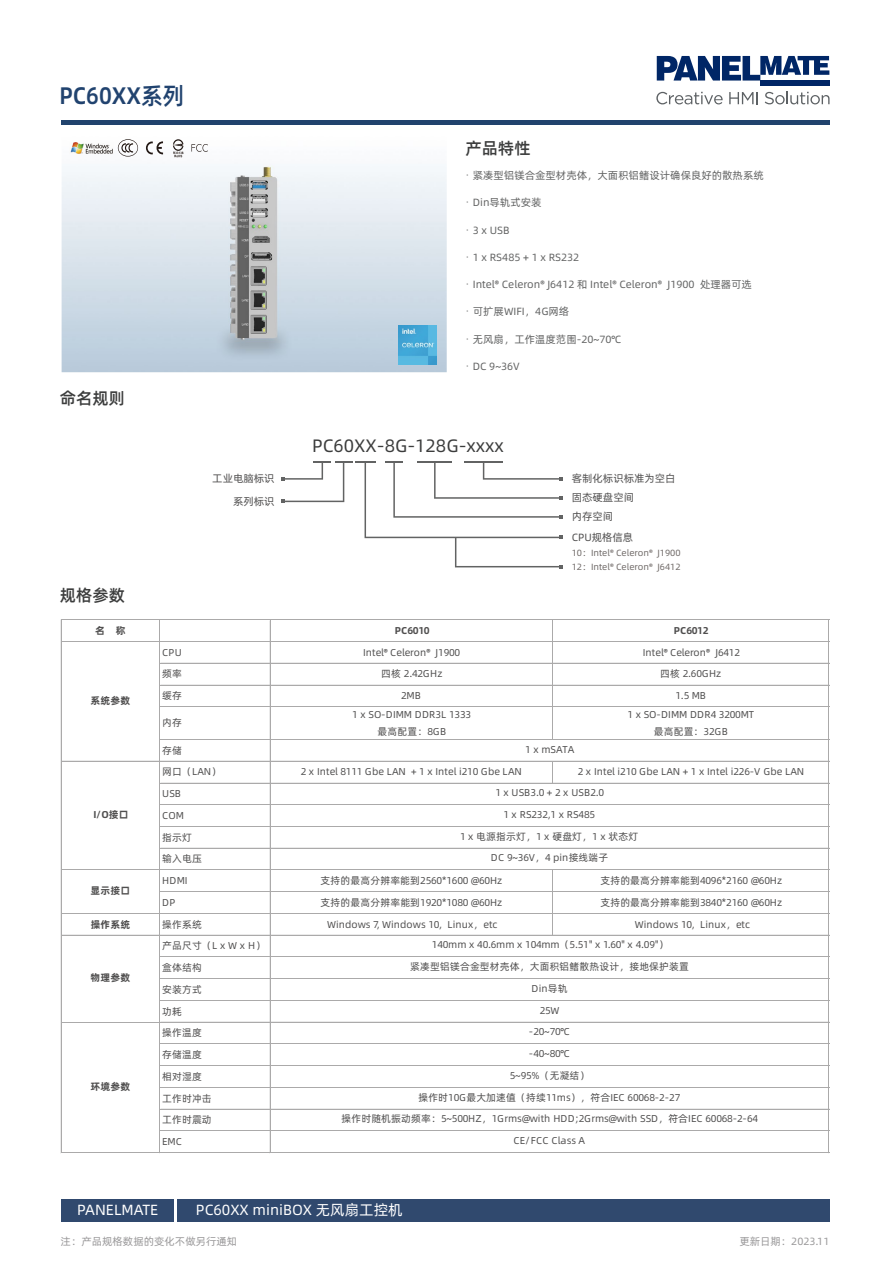
<style>
.page{position:relative;width:893px;height:1263px;background:#fff}
.page>*{position:absolute;margin:0;border:0;box-sizing:border-box;transform-origin:0 0}
.t1{font:500 24px "Alibaba Pu Hui Ti";color:#21436f;scale:.92 1}
.t2{font:18px "Alibaba Pu Hui Ti";color:#3c3d3d}
.t3{font:500 16.5px "Alibaba Pu Hui Ti";color:#3c3d3d}
.t4{font:14.7px "Alibaba Pu Hui Ti";color:#fff}
.t5{font:10.5px "Alibaba Pu Hui Ti";color:#626363}
.t6{font:10.5px/19.2px "Alibaba Pu Hui Ti";color:#504f4f}
.t7{font:10.5px "Alibaba Pu Hui Ti";color:#999899}
.t8{font:9.9px/21.8px "Alibaba Pu Hui Ti";letter-spacing:.015em;color:#504f4f;text-align:center}
.t9{font:700 9.9px "Alibaba Pu Hui Ti";letter-spacing:.015em;color:#504f4f}
.t10{font:9.9px "Alibaba Pu Hui Ti";letter-spacing:-.015em;color:#504f4f}
.t11{font:9.9px "Alibaba Pu Hui Ti";letter-spacing:-.03em;color:#504f4f}
.t12{font:9.9px/21.8px "Alibaba Pu Hui Ti";letter-spacing:-.02em;color:#504f4f;text-align:center}
.t13{font:9.9px/16.4px "Alibaba Pu Hui Ti";letter-spacing:-.005em;color:#504f4f;text-align:center}
.t14{font:9px/13.6px "Alibaba Pu Hui Ti";color:#6f6967}
.s1{font-family:"Adobe Song Std";font-weight:300}
</style>
<div class="page">
<img style="left:62px;top:147px;width:385px;height:225px">
<svg style="left:118px;top:139px;width:20px;height:18px"></svg>
<svg style="left:146px;top:141px;width:17px;height:14px"></svg>
<svg style="left:173px;top:139px;width:11px;height:18px"></svg>
<svg style="left:191px;top:144px;width:17px;height:8px"></svg>
<img style="left:69px;top:142px;width:45px;height:12px">
<div style="left:61px;top:1199px;width:112px;height:22px;background:#30496e"></div>
<div style="left:177px;top:1199px;width:652px;height:22px;background:#30496e"></div>
<hr style="left:61px;top:120px;width:768px;height:4px;background:#21436d">
<svg style="left:656px;top:92px;width:67px;height:12px"></svg>
<svg style="left:729px;top:92px;width:29px;height:12px"></svg>
<svg style="left:765px;top:92px;width:64px;height:12px"></svg>
<svg style="left:657px;top:56px;width:172px;height:25px"></svg>
<div style="left:760px;top:81px;width:69px;height:5px;background:#002666"></div>
<svg style="left:281px;top:461px;width:282px;height:108px"></svg>
<img style="left:398px;top:326px;width:39px;height:38px">
<hr style="left:552px;top:620px;width:1px;height:120px;background:#abaaaa">
<svg style="left:552px;top:762px;width:1px;height:20px"></svg>
<hr style="left:61px;top:619px;width:1px;height:534px;background:#abaaaa">
<hr style="left:159px;top:620px;width:1px;height:533px;background:#abaaaa">
<hr style="left:270px;top:620px;width:1px;height:533px;background:#abaaaa">
<hr style="left:552px;top:870px;width:1px;height:66px;background:#abaaaa">
<hr style="left:828px;top:620px;width:1px;height:533px;background:#abaaaa">
<hr style="left:62px;top:619px;width:767px;height:1px;background:#abaaaa">
<hr style="left:62px;top:641px;width:767px;height:1px;background:#abaaaa">
<hr style="left:160px;top:663px;width:669px;height:1px;background:#abaaaa">
<hr style="left:160px;top:685px;width:669px;height:1px;background:#abaaaa">
<hr style="left:160px;top:706px;width:669px;height:1px;background:#abaaaa">
<hr style="left:160px;top:739px;width:669px;height:1px;background:#abaaaa">
<hr style="left:62px;top:761px;width:767px;height:1px;background:#abaaaa">
<hr style="left:160px;top:782px;width:669px;height:1px;background:#abaaaa">
<hr style="left:160px;top:804px;width:669px;height:1px;background:#abaaaa">
<hr style="left:160px;top:826px;width:669px;height:1px;background:#abaaaa">
<hr style="left:160px;top:848px;width:669px;height:1px;background:#abaaaa">
<hr style="left:62px;top:869px;width:767px;height:1px;background:#abaaaa">
<hr style="left:160px;top:891px;width:669px;height:1px;background:#abaaaa">
<hr style="left:62px;top:913px;width:767px;height:1px;background:#abaaaa">
<hr style="left:62px;top:935px;width:767px;height:1px;background:#abaaaa">
<hr style="left:160px;top:956px;width:669px;height:1px;background:#abaaaa">
<hr style="left:160px;top:978px;width:669px;height:1px;background:#abaaaa">
<hr style="left:160px;top:1000px;width:669px;height:1px;background:#abaaaa">
<hr style="left:160px;top:1022px;width:669px;height:1px;background:#abaaaa">
<hr style="left:62px;top:1022px;width:97px;height:1px;background:#abaaaa">
<hr style="left:160px;top:1043px;width:669px;height:1px;background:#abaaaa">
<hr style="left:160px;top:1065px;width:669px;height:1px;background:#abaaaa">
<hr style="left:160px;top:1087px;width:669px;height:1px;background:#abaaaa">
<hr style="left:160px;top:1109px;width:669px;height:1px;background:#abaaaa">
<hr style="left:160px;top:1130px;width:669px;height:1px;background:#abaaaa">
<hr style="left:62px;top:1152px;width:767px;height:1px;background:#abaaaa">
<h1 class="t1" style="left:59px;top:77px;width:137px">PC60XX系列</h1>
<h3 class="t3" style="left:60px;top:386px;width:67px">命名规则</h3>
<h3 class="t3" style="left:60px;top:582px;width:67px">规格参数</h3>
<p class="t6" style="left:212px;top:466px;width:64px;line-height:22.8px;text-align:right">工业电脑标识系列标识</p>
<h3 class="t3" style="left:465px;top:136px;width:67px">产品特性</h3>
<p class="t5" style="left:462px;top:168px;width:303px"><span class="s1">·</span>紧凑型铝镁合金型材壳体，大面积铝鳍设计确保良好的散热系统</p>
<p class="t5" style="left:462px;top:195px;width:81px"><span class="s1">·</span>Din导轨式安装</p>
<p class="t5" style="left:462px;top:222px;width:49px"><span class="s1">·</span>3 x USB</p>
<p class="t5" style="left:462px;top:249px;width:119px"><span class="s1">·</span>1 x RS485 + 1 x RS232</p>
<p class="t5" style="left:462px;top:276px;width:291px"><span class="s1">·</span>Intel® Celeron® J6412 和 Intel® Celeron® J1900 处理器可选</p>
<p class="t5" style="left:462px;top:304px;width:109px"><span class="s1">·</span>可扩展WIFI，4G网络</p>
<p class="t5" style="left:462px;top:331px;width:160px"><span class="s1">·</span>无风扇，工作温度范围-20~70℃</p>
<p class="t5" style="left:462px;top:358px;width:59px"><span class="s1">·</span>DC 9~36V</p>
<h2 class="t2" style="left:312px;top:432px;width:193px">PC60XX-8G-128G-xxxx</h2>
<p class="t6" style="left:572px;top:468px;width:105px">客制化标识标准为空白固态硬盘空间<br>内存空间</p>
<p class="t6" style="left:572px;top:527px;width:63px">CPU规格信息</p>
<p class="t14" style="left:572px;top:546px;width:110px">10：Intel® Celeron® J1900<br>12：Intel® Celeron® J6412</p>
<p class="t9" style="left:95px;top:623px;width:32px">名 称</p>
<p class="t9" style="left:395px;top:623px;width:36px">PC6010</p>
<p class="t9" style="left:674px;top:623px;width:36px">PC6012</p>
<p class="t8" style="left:162px;top:641px;width:21px">CPU</p>
<p class="t10" style="left:363px;top:645px;width:99px">Intel® Celeron® J1900</p>
<p class="t10" style="left:643px;top:645px;width:99px">Intel® Celeron® J6412</p>
<p class="t8" style="left:162px;top:662px;width:21px">频率</p>
<p class="t8" style="left:381px;top:662px;width:63px">四核 2.42GHz</p>
<p class="t8" style="left:660px;top:662px;width:63px">四核 2.60GHz</p>
<p class="t8" style="left:162px;top:684px;width:21px">缓存</p>
<p class="t8" style="left:401px;top:684px;width:21px">2MB</p>
<p class="t8" style="left:675px;top:684px;width:32px">1.5 MB</p>
<p class="t8" style="left:162px;top:711px;width:21px">内存</p>
<p class="t8" style="left:352px;top:706px;width:120px;line-height:16.4px">1 x SO-DIMM DDR3L 1333最高配置：8GB</p>
<p class="t13" style="left:628px;top:706px;width:128px">1 x SO-DIMM DDR4 3200MT最高配置：32GB</p>
<p class="t8" style="left:162px;top:739px;width:60px;text-align:left">存储<br>网口（LAN）</p>
<p class="t9" style="left:91px;top:692px;width:41px">系统参数</p>
<p class="t8" style="left:525px;top:738px;width:51px">1 x mSATA</p>
<p class="t8" style="left:301px;top:760px;width:222px">2 x Intel 8111 Gbe LAN + 1 x Intel i210 Gbe LAN</p>
<p class="t8" style="left:578px;top:760px;width:228px">2 x Intel i210 Gbe LAN + 1 x Intel i226-V Gbe LAN</p>
<p class="t9" style="left:93px;top:807px;width:37px">I/O接口</p>
<p class="t9" style="left:91px;top:883px;width:41px">显示接口</p>
<p class="t8" style="left:162px;top:782px;width:41px;text-align:left">USB<br>COM<br>指示灯输入电压<br>HDMI</p>
<p class="t12" style="left:495px;top:781px;width:110px">1 x USB3.0 + 2 x USB2.0<br>1 x RS232,1 x RS485</p>
<p class="t8" style="left:460px;top:825px;width:180px">1 x 电源指示灯，1 x 硬盘灯，1 x 状态灯</p>
<p class="t8" style="left:491px;top:846px;width:119px">DC 9~36V，4 pin接线端子</p>
<p class="t8" style="left:321px;top:869px;width:183px">支持的最高分辨率能到2560*1600 @60Hz</p>
<p class="t8" style="left:600px;top:869px;width:183px">支持的最高分辨率能到4096*2160 @60Hz</p>
<p class="t8" style="left:162px;top:891px;width:15px">DP</p>
<p class="t8" style="left:321px;top:891px;width:183px">支持的最高分辨率能到1920*1080 @60Hz</p>
<p class="t8" style="left:600px;top:891px;width:183px">支持的最高分辨率能到3840*2160 @60Hz</p>
<p class="t9" style="left:91px;top:916px;width:41px">操作系统</p>
<p class="t8" style="left:162px;top:913px;width:41px">操作系统</p>
<p class="t8" style="left:327px;top:913px;width:172px">Windows 7, Windows 10, Linux，etc</p>
<p class="t8" style="left:635px;top:913px;width:117px">Windows 10, Linux，etc</p>
<p class="t8" style="left:162px;top:934px;width:105px;text-align:left">产品尺寸（L x W x H）盒体结构<br>安装方式<br>功耗<br>操作温度<br>存储温度<br>相对湿度<br>工作时冲击<br>工作时震动<br>EMC</p>
<p class="t11" style="left:432px;top:937px;width:238px">140mm x 40.6mm x 104mm（5.51" x 1.60" x 4.09"）</p>
<p class="t8" style="left:410px;top:955px;width:280px">紧凑型铝镁合金型材壳体，大面积铝鳍散热设计，接地保护装置<br>Din导轨<br>25W<br>-20~70℃<br>-40~80℃</p>
<p class="t9" style="left:91px;top:970px;width:41px">物理参数</p>
<p class="t8" style="left:341px;top:1064px;width:418px">5~95%（无凝结）<br>操作时10G最大加速值（持续11ms），符合IEC 60068-2-27<br>操作时随机振动频率：5~500HZ，1Grms@with HDD;2Grms@with SSD，符合IEC 60068-2-64<br>CE/FCC Class A</p>
<p class="t9" style="left:91px;top:1078px;width:41px">环境参数</p>
<h3 class="t4" style="left:77px;top:1198px;width:83px">PANELMATE</h3>
<h3 class="t4" style="left:196px;top:1198px;width:208px">PC60XX miniBOX 无风扇工控机</h3>
<p class="t7" style="left:61px;top:1233px;width:178px">注：产品规格数据的变化不做另行通知</p>
<p class="t7" style="left:739px;top:1233px;width:92px">更新日期：2023.11</p>
</div>
